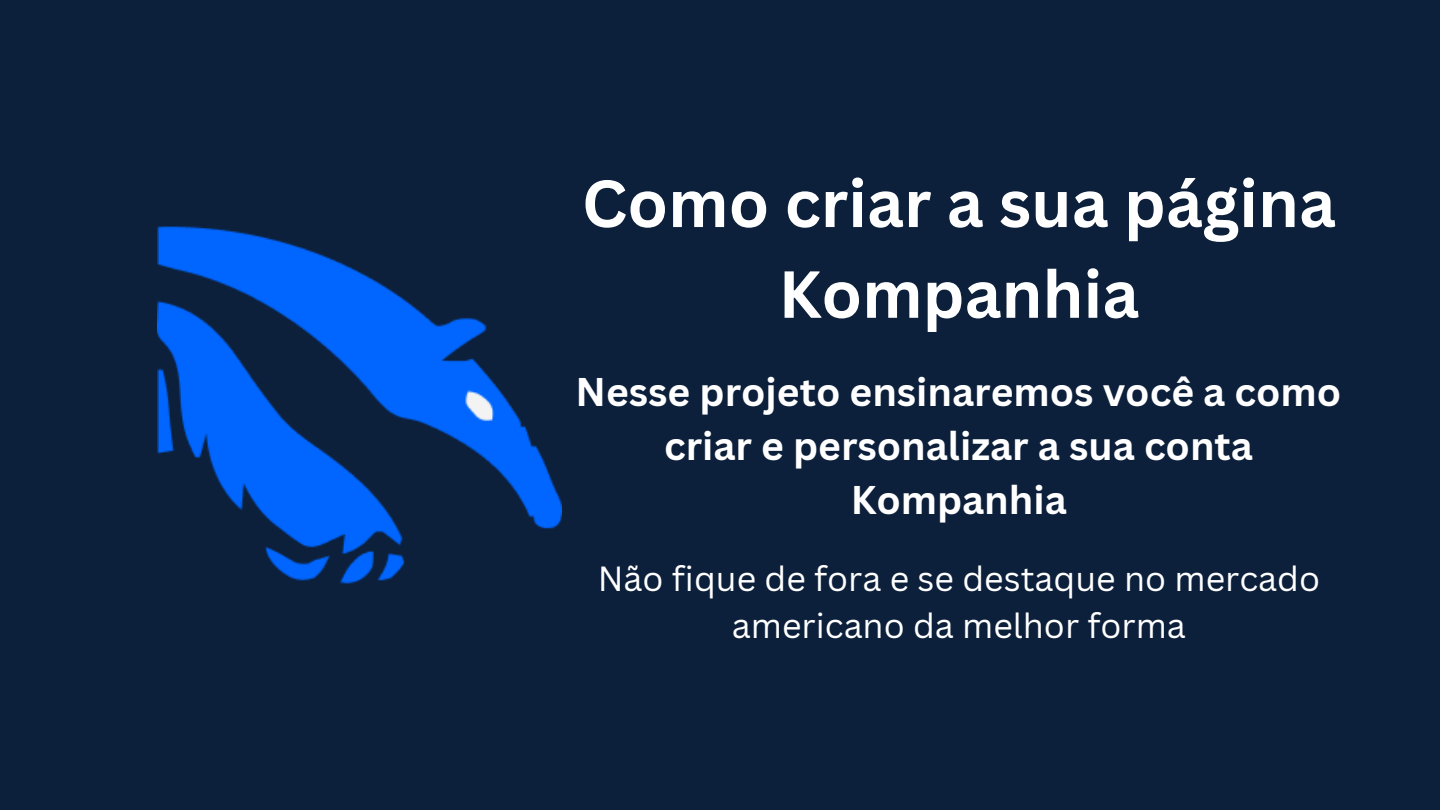
<style>
.page{position:relative;width:1440px;height:810px;background:#0d203b}
.page>*{position:absolute;margin:0;border:0;box-sizing:border-box;transform-origin:0 0}
.t1{font:700 65px/90.8px "Canva Sans";color:#fff;text-align:center}
.t2{font:700 39px/54px "Canva Sans";color:#fff;text-align:center}
.t3{font:34px/47.2px "Canva Sans";color:#fff;text-align:center}
</style>
<div class="page">
<img style="left:158px;top:226px;width:403px;height:358px">
<p class="t1" style="left:582px;top:156px;width:755px">Como criar a sua página<br>Kompanhia</p>
<h2 class="t2" style="left:576px;top:364px;width:767px">Nesse projeto ensinaremos você a como criar e personalizar a sua conta<br>Kompanhia</h2>
<p class="t3" style="left:598px;top:554px;width:724px">Não fique de fora e se destaque no mercado americano da melhor forma</p>
</div>
